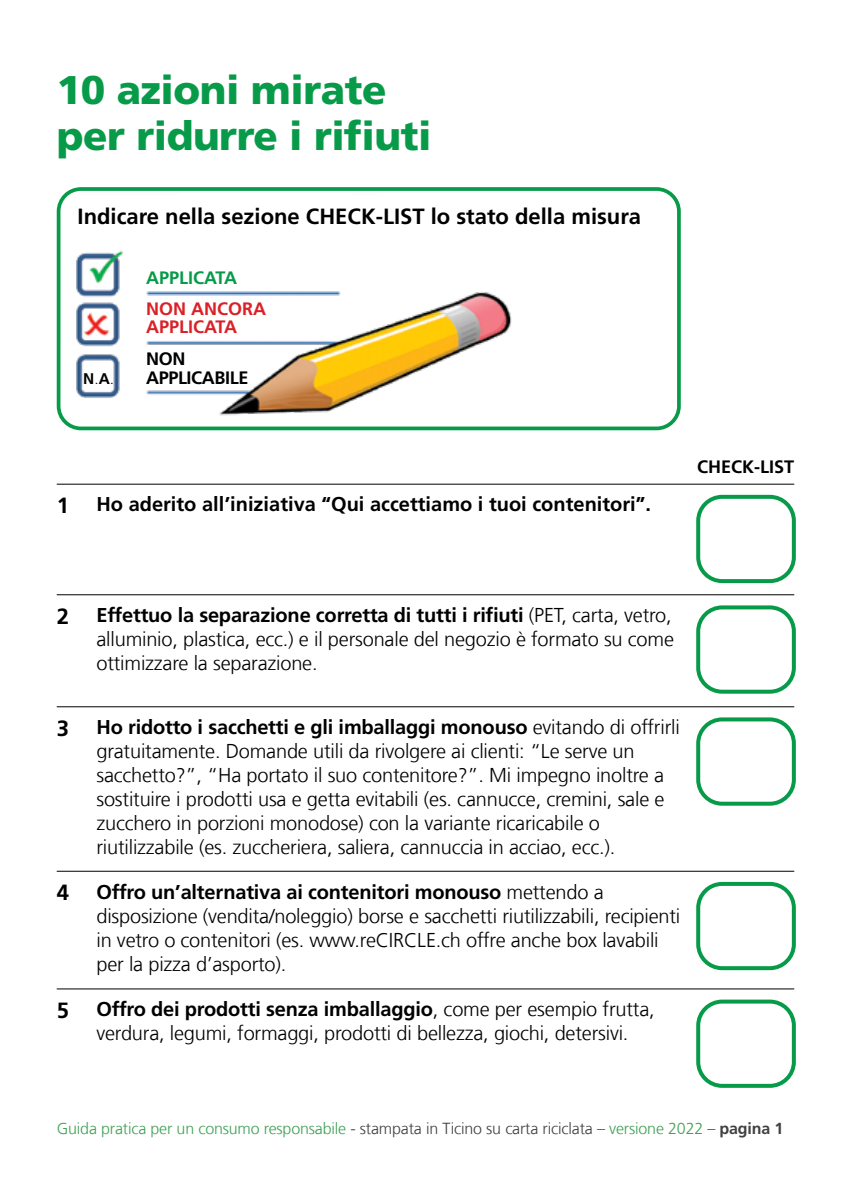
<style>
.page{position:relative;width:851px;height:1191px;background:#fff}
.page>*{position:absolute;margin:0;border:0;box-sizing:border-box;transform-origin:0 0}
.t1{font:900 40px/46px "Frutiger LT Com";letter-spacing:-.01em;color:#079b49}
.t2{font:700 22px "Frutiger LT Com";color:#000}
.t3{font:300 20px/24px "Frutiger LT Com";letter-spacing:-.01em;color:#000}
.t4{font:700 20px "Frutiger LT Com";color:#000}
.t5{font:700 18px/18px "Frutiger LT Com";color:#da2128}
.t6{font:700 18px "Frutiger LT Com";letter-spacing:-.02em;color:#000}
.t7{font:700 18px "Frutiger LT Com";color:#000}
.t8{font:700 18px "Frutiger LT Com";color:#079b49}
.t9{font:300 16px "Frutiger LT Com";letter-spacing:-.01em;color:#3ea154}
.t10{font:700 15.4px "Frutiger LT Com";color:#000}
.s1{font-weight:300}
.s2{font-size:22px}
.s3{font-weight:700}
.s4{color:#414042}
.s5{font-weight:700;color:#414042}
</style>
<div class="page">
<img style="left:62px;top:192px;width:450px;height:233px">
<div style="left:57px;top:187px;width:623px;height:243px;border:4px solid #079b49;border-radius:22px"></div>
<hr style="left:57px;top:484px;width:737px;height:1px;background:#000">
<div style="left:696px;top:495px;width:99px;height:88px;border:4px solid #079b49;border-radius:24px"></div>
<hr style="left:57px;top:594px;width:737px;height:1px;background:#000">
<div style="left:696px;top:605px;width:99px;height:88px;border:4px solid #079b49;border-radius:24px"></div>
<hr style="left:57px;top:706px;width:737px;height:1px;background:#000">
<div style="left:696px;top:717px;width:99px;height:88px;border:4px solid #079b49;border-radius:24px"></div>
<hr style="left:57px;top:871px;width:737px;height:1px;background:#000">
<div style="left:696px;top:882px;width:99px;height:88px;border:4px solid #079b49;border-radius:24px"></div>
<hr style="left:57px;top:988px;width:737px;height:1px;background:#000">
<div style="left:696px;top:999px;width:99px;height:88px;border:4px solid #079b49;border-radius:24px"></div>
<h1 class="t1" style="left:57px;top:67px;width:376px">10 azioni mirate per ridurre i rifiuti</h1>
<p class="t2" style="left:78px;top:204px;width:565px">Indicare nella sezione CHECK-LIST lo stato della misura</p>
<p class="t8" style="left:146px;top:267px;width:93px">APPLICATA</p>
<p class="t5" style="left:146px;top:300px;width:121px">NON ANCORA<br>APPLICATA</p>
<p class="t6" style="left:146px;top:348px;width:41px">NON</p>
<p class="t10" style="left:83px;top:369px;width:32px">N<span class="s1">.</span>A<span class="s1">.</span></p>
<p class="t6" style="left:146px;top:367px;width:104px">APPLICABILE</p>
<p class="t4" style="left:57px;top:493px;width:595px"><span class="s2">1</span> Ho aderito all’iniziativa “Qui accettiamo i tuoi contenitori”.</p>
<p class="t7" style="left:697px;top:456px;width:99px">CHECK-LIST</p>
<p class="t2" style="left:57px;top:603px;width:14px">2</p>
<p class="t3" style="left:96px;top:603px;width:579px;text-align:justify"><span class="s3">Effettuo la separazione corretta di tutti i rifiuti</span> (PET, carta, vetro, alluminio, plastica, ecc.) e il personale del negozio è formato su come ottimizzare la separazione.</p>
<p class="t2" style="left:57px;top:715px;width:14px">3</p>
<p class="t3" style="left:96px;top:715px;width:584px"><span class="s3">Ho ridotto i sacchetti e gli imballaggi monouso</span> evitando di offrirli gratuitamente. Domande utili da rivolgere ai clienti: “Le serve un sacchetto?”, “Ha portato il suo contenitore?”. Mi impegno inoltre a sostituire i prodotti usa e getta evitabili (es. cannucce, cremini, sale e zucchero in porzioni monodose) con la variante ricaricabile o riutilizzabile (es. zuccheriera, saliera, cannuccia in acciao, ecc.).</p>
<p class="t2" style="left:57px;top:879px;width:14px">4</p>
<p class="t3" style="left:96px;top:879px;width:585px"><span class="s3">Offro un’alternativa ai contenitori monouso</span> mettendo a disposizione (vendita/noleggio) borse e sacchetti riutilizzabili, recipienti in vetro o contenitori (es. www.reCIRCLE.ch offre anche box lavabili per la pizza d’asporto).</p>
<p class="t2" style="left:57px;top:997px;width:14px">5</p>
<p class="t3" style="left:96px;top:997px;width:559px"><span class="s3">Offro dei prodotti senza imballaggio</span>, come per esempio frutta, verdura, legumi, formaggi, prodotti di bellezza, giochi, detersivi.</p>
<p class="t9" style="left:57px;top:1119px;width:728px">Guida pratica per un consumo responsabile <span class="s4">- stampata in Ticino su carta riciclata –</span> versione 2022 <span class="s4">–</span> <span class="s5">pagina 1</span></p>
</div>
